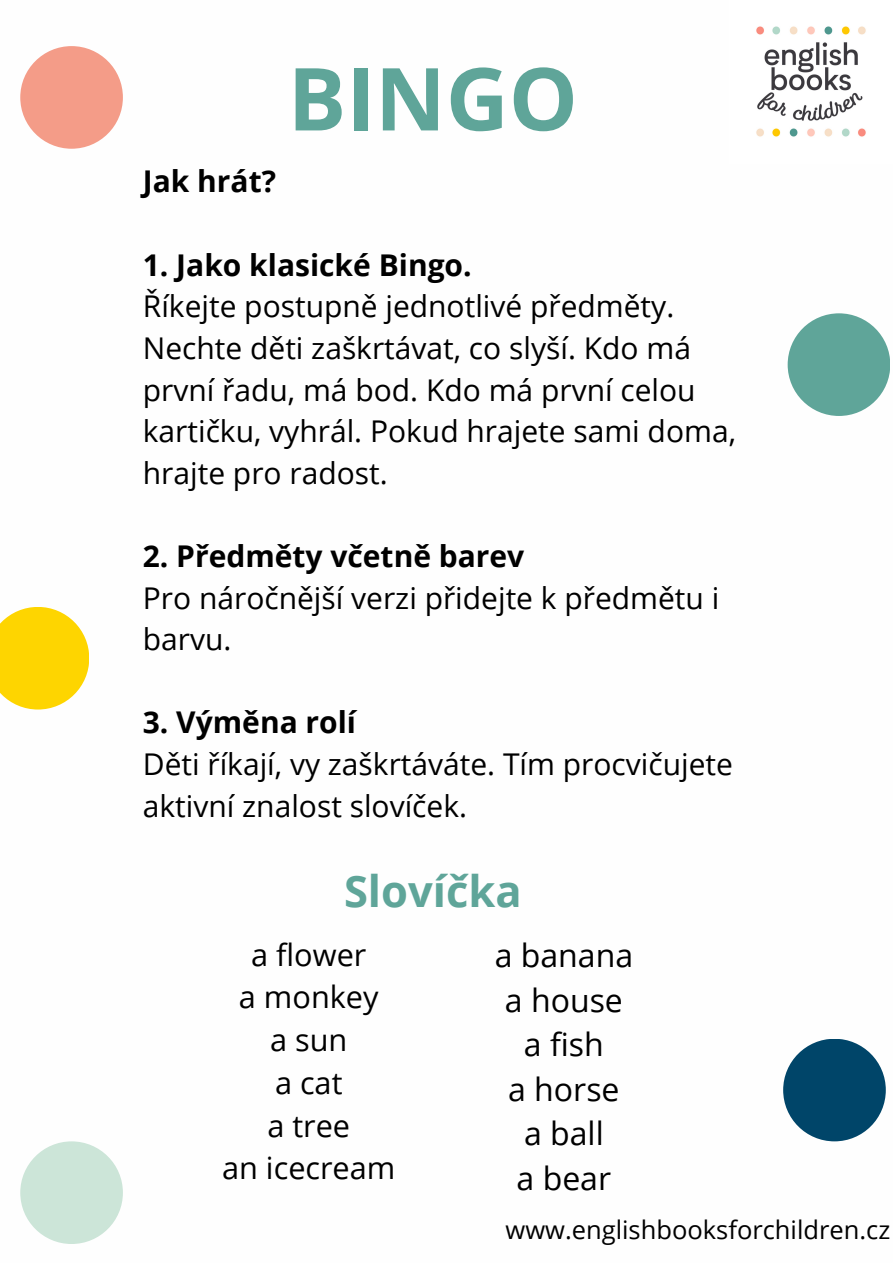
<style>
.page{position:relative;width:893px;height:1264px;background:#fff}
.page>*{position:absolute;margin:0;border:0;box-sizing:border-box;transform-origin:0 0}
.t1{font:700 86.85px "Open Sans";color:#5fa599}
.t2{font:700 43.5px "Open Sans";color:#5fa599}
.t3{font:31.95px/44.5px "Open Sans";color:#000;text-align:center}
.t4{font:30.6px/42.8px "Open Sans";color:#000;text-align:center}
.t5{font:30px/41.5px "Open Sans";color:#000}
.t6{font:700 30px "Open Sans";color:#000}
.t7{font:25.5px "Open Sans";color:#000}
</style>
<div class="page">
<img style="left:756px;top:26px;width:110px;height:111px">
<div style="left:20px;top:46px;width:103px;height:103px;background:#f49c88;border-radius:50%"></div>
<div style="left:787px;top:313px;width:103px;height:103px;background:#5fa599;border-radius:50%"></div>
<svg style="left:0;top:607px;width:89px;height:102px;background:#fedb28"></svg>
<div style="left:783px;top:1038px;width:102px;height:103px;background:#004569;border-radius:50%"></div>
<div style="left:20px;top:1141px;width:103px;height:102px;background:#cce5d8;border-radius:50%"></div>
<p class="t6" style="left:143px;top:160px;width:135px">Jak hrát?</p>
<h1 class="t1" style="left:288px;top:38px;width:291px">BINGO</h1>
<p class="t6" style="left:143px;top:244px;width:330px">1. Jako klasické Bingo.</p>
<p class="t5" style="left:143px;top:285px;width:594px">Říkejte postupně jednotlivé předměty.<br>Nechte děti zaškrtávat, co slyší. Kdo má první řadu, má bod. Kdo má první celou kartičku, vyhrál. Pokud hrajete sami doma, hrajte pro radost.</p>
<p class="t6" style="left:143px;top:535px;width:383px">2. Předměty včetně barev</p>
<p class="t5" style="left:143px;top:576px;width:578px">Pro náročnější verzi přidejte k předmětu i barvu.</p>
<p class="t6" style="left:143px;top:701px;width:215px">3. Výměna rolí</p>
<p class="t5" style="left:143px;top:742px;width:591px">Děti říkají, vy zaškrtáváte. Tím procvičujete aktivní znalost slovíček.</p>
<h2 class="t2" style="left:344px;top:860px;width:179px">Slovíčka</h2>
<p class="t4" style="left:222px;top:932px;width:175px">a flower<br>a monkey<br>a sun<br>a cat<br>a tree<br>an icecream</p>
<p class="t3" style="left:494px;top:932px;width:140px">a banana a house a fish<br>a horse<br>a ball<br>a bear</p>
<p class="t7" style="left:505px;top:1211px;width:386px">www.englishbooksforchildren.cz</p>
</div>
